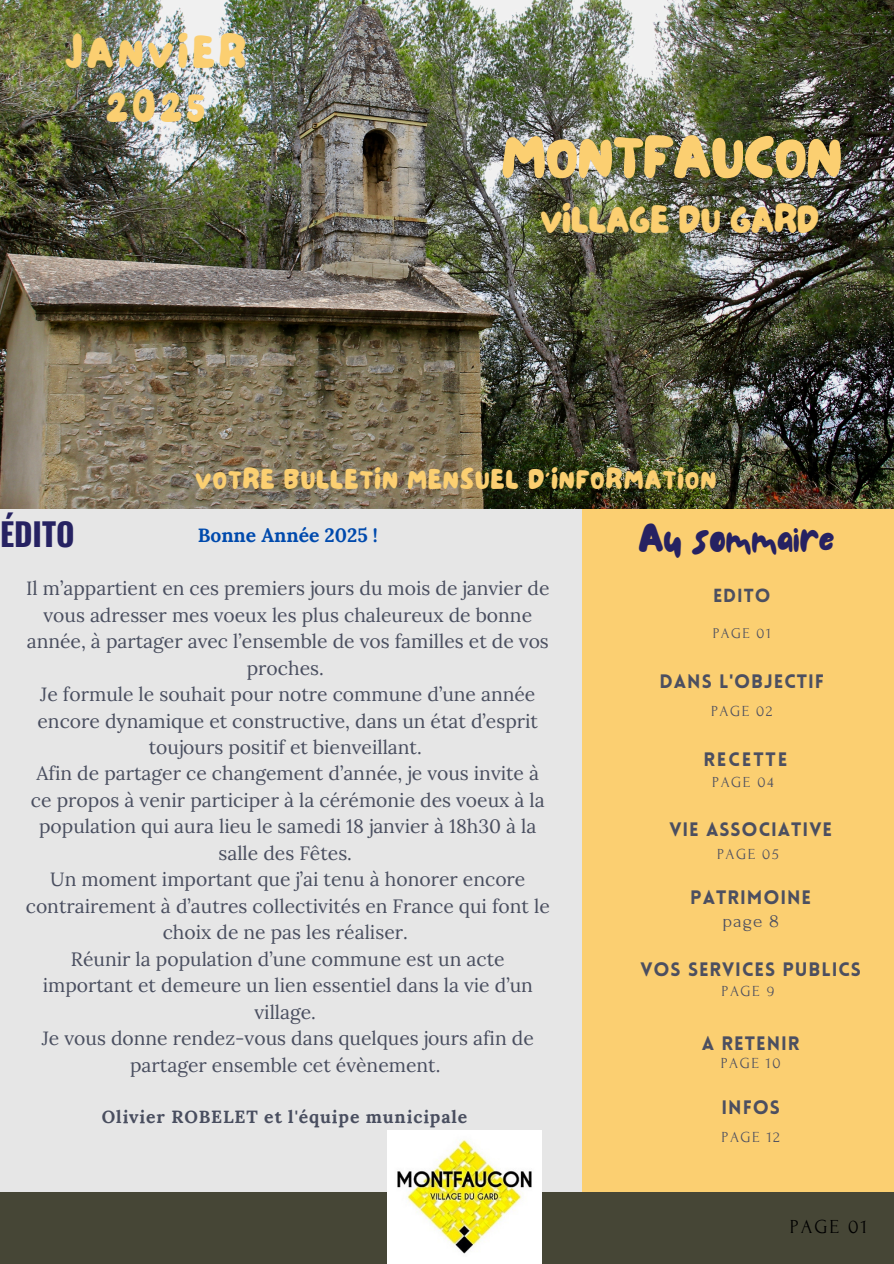
<style>
.page{position:relative;width:894px;height:1264px;background:#fff}
.page>*{position:absolute;margin:0;border:0;box-sizing:border-box;transform-origin:0 0}
.t1{font:64.35px "NF Lepetitcochon Regular";color:#fbcf71}
.t2{font:45.3px/54px "NF Lepetitcochon Regular";letter-spacing:.1em;color:#fbcf71;text-align:center}
.t3{font:42.45px "NF Lepetitcochon Regular";color:#262262}
.t4{font:38.85px "NF Lepetitcochon Regular";color:#fbcf71}
.t5{font:700 31.65px "Oswald";color:#262262}
.t6{font:28.05px "NF Lepetitcochon Regular";letter-spacing:.05em;color:#fbcf71}
.t7{font:19.8px "Forum";letter-spacing:.1em;color:#000}
.t8{font:19.35px/26.4px "Lora";color:#494e5f;text-align:center}
.t9{font:700 19.35px "Lora";color:#004aad}
.t10{font:900 19.05px "Lovelo";letter-spacing:.05em;color:#4c4f60}
.t11{font:900 19.05px "Lovelo";letter-spacing:.1em;color:#4c4f60}
.t12{font:19.05px "Forum";color:#4c4f60}
.t13{font:900 18.6px "Lovelo";letter-spacing:.05em;color:#4c4f60}
.t14{font:700 17.55px "Lora";letter-spacing:.05em;color:#494e5f}
.t15{font:15.3px "Forum";letter-spacing:.1em;color:#4c4f60}
.t16{font:14.85px "Forum";letter-spacing:.1em;color:#4c4f60}
</style>
<div class="page">
<div style="left:0;top:0;width:893px;height:1263px;background:#e6e6e6"></div>
<div style="left:582px;top:410px;width:311px;height:782px;background:#fbcf71"></div>
<img style="left:0;top:0;width:893px;height:508px">
<div style="left:0;top:1192px;width:893px;height:71px;background:#464636"></div>
<img style="left:387px;top:1130px;width:154px;height:133px">
<h1 class="t2" style="left:65px;top:29px;width:182px">JANVIER<br>2025</h1>
<p class="t1" style="left:501px;top:112px;width:341px">MONTFAUCON</p>
<p class="t4" style="left:540px;top:193px;width:280px">VILLAGE DU GARD</p>
<h3 class="t6" style="left:195px;top:460px;width:522px">VOTRE BULLETIN MENSUEL D'INFORMATION</h3>
<h5 class="t3" style="left:638px;top:508px;width:198px">Au sommaire</h5>
<p class="t13" style="left:712px;top:588px;width:59px">EDITO</p>
<h2 class="t16" style="left:712px;top:625px;width:60px">PAGE 01</h2>
<p class="t5" style="left:0;top:509px;width:76px">ÉDITO</p>
<p class="t9" style="left:198px;top:522px;width:182px">Bonne Année 2025 !</p>
<p class="t8" style="left:26px;top:575px;width:525px">Il m’appartient en ces premiers jours du mois de janvier de vous adresser mes voeux les plus chaleureux de bonne année, à partager avec l’ensemble de vos familles et de vos proches.</p>
<p class="t8" style="left:38px;top:680px;width:502px">Je formule le souhait pour notre commune d’une année encore dynamique et constructive, dans un état d’esprit toujours positif et bienveillant.</p>
<h6 class="t8" style="left:31px;top:760px;width:515px">Afin de partager ce changement d’année, je vous invite à ce propos à venir participer à la cérémonie des voeux à la population qui aura lieu le samedi 18 janvier à 18h30 à la salle des Fêtes.</h6>
<p class="t8" style="left:26px;top:866px;width:525px">Un moment important que j’ai tenu à honorer encore contrairement à d’autres collectivités en France qui font le choix de ne pas les réaliser.</p>
<p class="t8" style="left:43px;top:945px;width:491px">Réunir la population d’une commune est un acte important et demeure un lien essentiel dans la vie d’un village.</p>
<p class="t8" style="left:42px;top:1024px;width:493px">Je vous donne rendez-vous dans quelques jours afin de partager ensemble cet évènement.</p>
<p class="t14" style="left:102px;top:1104px;width:367px">Olivier ROBELET et l'équipe municipale</p>
<h6 class="t10" style="left:659px;top:674px;width:166px">DANS L'OBJECTIF</h6>
<p class="t15" style="left:710px;top:703px;width:63px">PAGE 02</p>
<p class="t11" style="left:703px;top:752px;width:86px">RECETTE</p>
<p class="t15" style="left:712px;top:773px;width:63px">PAGE 04</p>
<p class="t10" style="left:669px;top:821px;width:164px">VIE ASSOCIATIVE</p>
<p class="t15" style="left:717px;top:845px;width:63px">PAGE 05</p>
<p class="t10" style="left:690px;top:889px;width:122px">PATRIMOINE</p>
<p class="t12" style="left:722px;top:911px;width:58px">page 8</p>
<p class="t10" style="left:640px;top:961px;width:222px">VOS SERVICES PUBLICS</p>
<p class="t15" style="left:721px;top:982px;width:54px">PAGE 9</p>
<p class="t10" style="left:701px;top:1035px;width:99px">A RETENIR</p>
<p class="t15" style="left:720px;top:1055px;width:61px">PAGE 10</p>
<p class="t10" style="left:721px;top:1099px;width:60px">INFOS</p>
<p class="t15" style="left:721px;top:1128px;width:60px">PAGE 12</p>
<p class="t7" style="left:789px;top:1215px;width:79px">PAGE 01</p>
</div>
